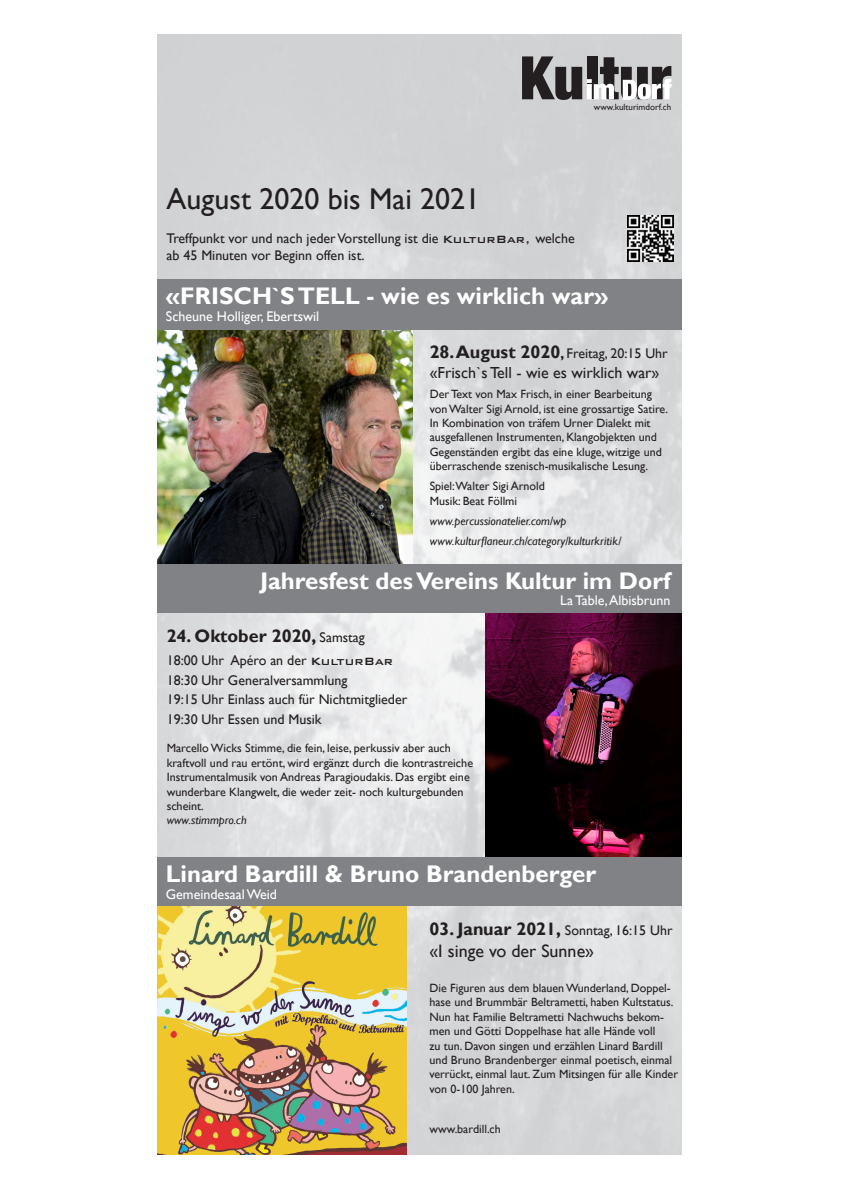
<style>
.page{position:relative;width:842px;height:1191px;background:#fff}
.page>*{position:absolute;margin:0;border:0;box-sizing:border-box;transform-origin:0 0}
.t1{font:30px "Gill Sans";color:#231f20}
.t2{font:700 24px "Gill Sans";color:#fff}
.t3{font:700 18px "Gill Sans";color:#231f20}
.t4{font:18px "Gill Sans";color:#231f20}
.t5{font:16px "Gill Sans";color:#231f20}
.t6{font:14px/16.8px "Gill Sans";color:#231f20}
.t7{font:14px "Gill Sans";color:#fff}
.t8{font:12px/14.4px "Gill Sans";color:#231f20}
.t9{font:italic 12px "Gill Sans";color:#231f20}
.t10{font:9px "Gill Sans";color:#231f20}
.s1{font-family:"Bank Gothic BT";font-weight:500}
.s2{font-family:"Bank Gothic BT";font-weight:300;font-size:16px}
.s3{font-weight:700;font-size:18px}
.s4{font-weight:700}
.s5{font-weight:400;font-size:14px}
.s6{font-style:italic}
</style>
<div class="page">
<img style="left:157px;top:34px;width:525px;height:1120px">
<svg style="left:522px;top:56px;width:149px;height:44px;background:#817f81"></svg>
<img style="left:628px;top:216px;width:45px;height:45px">
<img style="left:157px;top:329px;width:256px;height:235px">
<div style="left:157px;top:279px;width:525px;height:50px;background:#808285"></div>
<img style="left:485px;top:613px;width:197px;height:244px">
<img style="left:157px;top:906px;width:250px;height:248px">
<div style="left:157px;top:857px;width:525px;height:49px;background:#808285"></div>
<div style="left:157px;top:564px;width:525px;height:49px;background:#808285"></div>
<p class="t10" style="left:594px;top:102px;width:79px">www.kulturimdorf.ch</p>
<p class="t1" style="left:167px;top:182px;width:315px">August 2020 bis Mai 2021</p>
<p class="t6" style="left:167px;top:230px;width:410px">Treffpunkt vor und nach jeder Vorstellung ist die <span class="s1">KulturBar</span><span class="s2">,</span> welche ab 45 Minuten vor Beginn offen ist.</p>
<p class="t2" style="left:166px;top:281px;width:444px">«FRISCH`S TELL - wie es wirklich war»</p>
<p class="t7" style="left:166px;top:308px;width:155px">Scheune Holliger, Ebertswil</p>
<p class="t6" style="left:430px;top:345px;width:240px"><span class="s3">28. August 2020</span><span class="s4">,</span> Freitag, 20:15 Uhr</p>
<p class="t5" style="left:430px;top:363px;width:231px">«Frisch`s Tell - wie es wirklich war»</p>
<p class="t8" style="left:430px;top:387px;width:240px">Der Text von Max Frisch, in einer Bearbeitung von Walter Sigi Arnold, ist eine grossartige Satire.<br>In Kombination von träfem Urner Dialekt mit ausgefallenen Instrumenten, Klangobjekten und Gegenständen ergibt das eine kluge, witzige und überraschende szenisch-musikalische Lesung.</p>
<p class="t8" style="left:430px;top:479px;width:117px">Spiel:Walter Sigi Arnold<br>Musik: Beat Föllmi</p>
<p class="t9" style="left:430px;top:514px;width:138px">www.percussionatelier.com/wp</p>
<p class="t9" style="left:430px;top:534px;width:193px">www.kulturflaneur.ch/category/kulturkritik/</p>
<p class="t2" style="left:260px;top:566px;width:412px">Jahresfest des Vereins Kultur im Dorf</p>
<p class="t7" style="left:560px;top:592px;width:112px">La Table, Albisbrunn</p>
<p class="t3" style="left:167px;top:625px;width:200px">24. Oktober 2020, <span class="s5">Samstag</span></p>
<p class="t6" style="left:167px;top:652px;width:228px">18:00 Uhr Apéro an der <span class="s1">KulturBar</span></p>
<p class="t6" style="left:167px;top:671px;width:182px">18:30 Uhr Generalversammlung</p>
<p class="t6" style="left:167px;top:691px;width:242px">19:15 Uhr Einlass auch für Nichtmitglieder</p>
<p class="t6" style="left:167px;top:711px;width:156px">19:30 Uhr Essen und Musik</p>
<p class="t8" style="left:167px;top:741px;width:308px">Marcello Wicks Stimme, die fein, leise, perkussiv aber auch kraftvoll und rau ertönt, wird ergänzt durch die kontrastreiche Instrumentalmusik von Andreas Paragioudakis. Das ergibt eine wunderbare Klangwelt, die weder zeit- noch kulturgebunden scheint.<br><span class="s6">www.stimmpro.ch</span></p>
<p class="t2" style="left:166px;top:859px;width:432px">Linard Bardill &amp; Bruno Brandenberger</p>
<p class="t7" style="left:166px;top:885px;width:113px">Gemeindesaal Weid</p>
<p class="t6" style="left:429px;top:922px;width:245px"><span class="s3">03. Januar 2021,</span> Sonntag, 16:15 Uhr</p>
<p class="t4" style="left:429px;top:941px;width:166px">«I singe vo der Sunne»</p>
<p class="t8" style="left:429px;top:981px;width:250px">Die Figuren aus dem blauen Wunderland, Doppel&shy;hase und Brummbär Beltrametti, haben Kultstatus.<br>Nun hat Familie Beltrametti Nachwuchs bekom&shy;men und Götti Doppelhase hat alle Hände voll<br>zu tun. Davon singen und erzählen Linard Bardill und Bruno Brandenberger einmal poetisch, einmal verrückt, einmal laut. Zum Mitsingen für alle Kinder von 0-100 Jahren.</p>
<p class="t8" style="left:429px;top:1122px;width:73px">www.bardill.ch</p>
</div>
